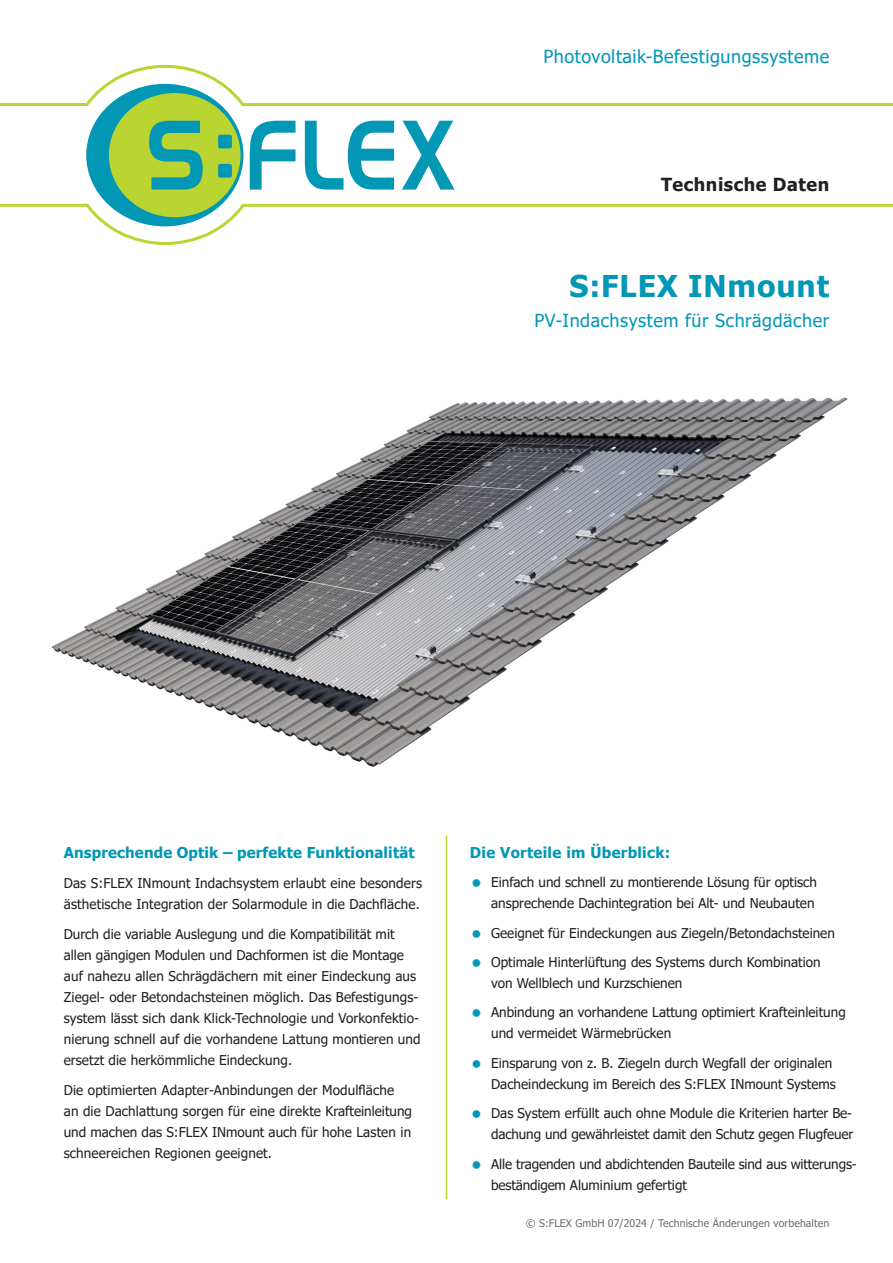
<style>
.page{position:relative;width:893px;height:1263px;background:#fff}
.page>*{position:absolute;margin:0;border:0;box-sizing:border-box;transform-origin:0 0}
.t1{font:700 30px "Tahoma";letter-spacing:.03em;color:#0397b6}
.t2{font:18px "Tahoma";letter-spacing:.03em;color:#0397b6}
.t3{font:700 18px "Tahoma";letter-spacing:.03em;color:#231f20}
.t4{font:700 15px "Tahoma";letter-spacing:.01em;color:#0397b6}
.t5{font:13.5px/21px "Tahoma";color:#231f20}
.t6{font:10.5px "Tahoma";letter-spacing:.01em;color:#6c6d70}
</style>
<div class="page">
<svg style="left:0;top:65px;width:893px;height:41px"></svg>
<svg style="left:0;top:204px;width:893px;height:41px"></svg>
<div style="left:86px;top:84px;width:157px;height:142px;background:#0397b6;border-radius:50%"></div>
<div style="left:109px;top:93px;width:132px;height:124px;background:#bad531;border-radius:50%"></div>
<svg style="left:218px;top:164px;width:14px;height:14px"></svg>
<svg style="left:218px;top:135px;width:14px;height:13px"></svg>
<svg style="left:402px;top:121px;width:53px;height:69px"></svg>
<svg style="left:305px;top:121px;width:89px;height:69px"></svg>
<svg style="left:250px;top:121px;width:46px;height:69px"></svg>
<svg style="left:149px;top:121px;width:54px;height:69px"></svg>
<hr style="left:446px;top:836px;width:1px;height:363px;background:#bad432">
<img style="left:51px;top:397px;width:797px;height:370px">
<h2 class="t2" style="left:543px;top:45px;width:287px">Photovoltaik-Befestigungssysteme</h2>
<h2 class="t3" style="left:661px;top:172px;width:170px">Technische Daten</h2>
<p class="t1" style="left:570px;top:265px;width:261px">S:FLEX INmount</p>
<p class="t2" style="left:534px;top:308px;width:296px">PV-Indachsystem für Schrägdächer</p>
<p class="t4" style="left:64px;top:842px;width:352px">Ansprechende Optik – perfekte Funktionalität</p>
<p class="t5" style="left:64px;top:873px;width:360px">Das S:FLEX INmount Indachsystem erlaubt eine besonders ästhetische Integration der Solarmodule in die Dachfläche.</p>
<p class="t5" style="left:64px;top:924px;width:358px">Durch die variable Auslegung und die Kompatibilität mit allen gängigen Modulen und Dachformen ist die Montage auf nahezu allen Schrägdächern mit einer Eindeckung aus Ziegel- oder Betondachsteinen möglich. Das Befestigungs&shy;system lässt sich dank Klick-Technologie und Vorkonfektio&shy;nierung schnell auf die vorhandene Lattung montieren und ersetzt die herkömmliche Eindeckung.</p>
<p class="t5" style="left:64px;top:1080px;width:332px">Die optimierten Adapter-Anbindungen der Modulfläche</p>
<p class="t5" style="left:64px;top:1101px;width:350px;text-align:justify">an die Dachlattung sorgen für eine direkte Krafteinleitung und machen das S:FLEX INmount auch für hohe Lasten in schneereichen Regionen geeignet.</p>
<p class="t4" style="left:470px;top:842px;width:202px">Die Vorteile im Überblick:</p>
<p class="t5" style="left:491px;top:872px;width:327px">Einfach und schnell zu montierende Lösung für optisch ansprechende Dachintegration bei Alt- und Neubauten</p>
<p class="t5" style="left:491px;top:923px;width:345px">Geeignet für Eindeckungen aus Ziegeln/Betondachsteinen</p>
<p class="t5" style="left:491px;top:952px;width:331px">Optimale Hinterlüftung des Systems durch Kombination von Wellblech und Kurzschienen</p>
<p class="t5" style="left:491px;top:1003px;width:356px">Anbindung an vorhandene Lattung optimiert Krafteinleitung und vermeidet Wärmebrücken</p>
<p class="t5" style="left:491px;top:1053px;width:346px">Einsparung von z. B. Ziegeln durch Wegfall der originalen<br>Dacheindeckung im Bereich des S:FLEX INmount Systems</p>
<p class="t5" style="left:491px;top:1103px;width:364px">Das System erfüllt auch ohne Module die Kriterien harter Be&shy;dachung und gewährleistet damit den Schutz gegen Flugfeuer</p>
<p class="t5" style="left:491px;top:1154px;width:367px">Alle tragenden und abdichtenden Bauteile sind aus witterungs&shy;beständigem Aluminium gefertigt</p>
<p class="t6" style="left:526px;top:1216px;width:305px">© S:FLEX GmbH 07/2024 / Technische Änderungen vorbehalten</p>
</div>
